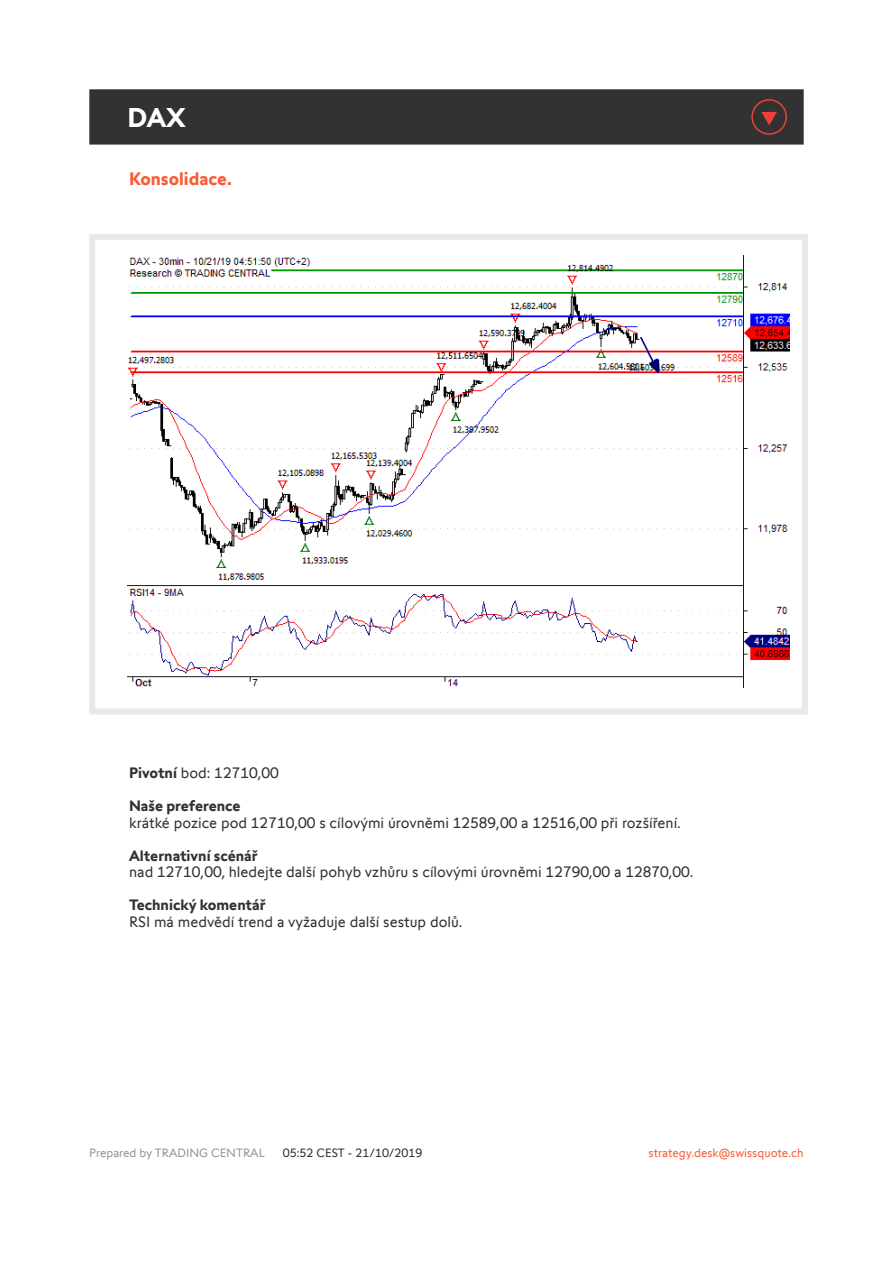
<style>
.page{position:relative;width:893px;height:1263px;background:#fff}
.page>*{position:absolute;margin:0;border:0;box-sizing:border-box;transform-origin:0 0}
.t1{font:700 27px "Swissquote CT";color:#fff}
.t2{font:700 18px "Swissquote CT";color:#fa5b35}
.t3{font:15px "Swissquote CT";color:#323232}
.t4{font:700 15px "Swissquote CT";color:#323232}
.t5{font:12px "Swissquote CT";color:#fa5b35}
.t6{font:12px "Swissquote CT";color:#939598}
.t7{font:12px "Swissquote CT";color:#323232}
.s1{font-weight:700}
</style>
<div class="page">
<div style="left:89px;top:234px;width:719px;height:480px;border:6px solid #e9e8e7"></div>
<div style="left:89px;top:89px;width:715px;height:56px;background:#323232;border:2px solid #323232"></div>
<img style="left:128px;top:255px;width:661px;height:432px">
<svg style="left:751px;top:99px;width:36px;height:36px"></svg>
<h1 class="t1" style="left:128px;top:101px;width:60px">DAX</h1>
<p class="t2" style="left:129px;top:168px;width:104px">Konsolidace.</p>
<p class="t3" style="left:129px;top:764px;width:151px"><span class="s1">Pivotní</span> bod: 12710,00</p>
<p class="t4" style="left:129px;top:797px;width:113px">Naše preference</p>
<p class="t3" style="left:129px;top:814px;width:553px">krátké pozice pod 12710,00 s cílovými úrovněmi 12589,00 a 12516,00 při rozšíření.</p>
<p class="t4" style="left:129px;top:846px;width:130px">Alternativní scénář</p>
<p class="t3" style="left:129px;top:863px;width:566px">nad 12710,00, hledejte další pohyb vzhůru s cílovými úrovněmi 12790,00 a 12870,00.</p>
<p class="t4" style="left:129px;top:896px;width:138px">Technický komentář</p>
<p class="t3" style="left:129px;top:913px;width:335px">RSI má medvědí trend a vyžaduje další sestup dolů.</p>
<p class="t6" style="left:89px;top:1145px;width:177px">Prepared by TRADING CENTRAL</p>
<p class="t7" style="left:283px;top:1145px;width:141px">05:52 CEST - 21/10/2019</p>
<p class="t5" style="left:649px;top:1145px;width:157px">strategy.desk@swissquote.ch</p>
</div>
